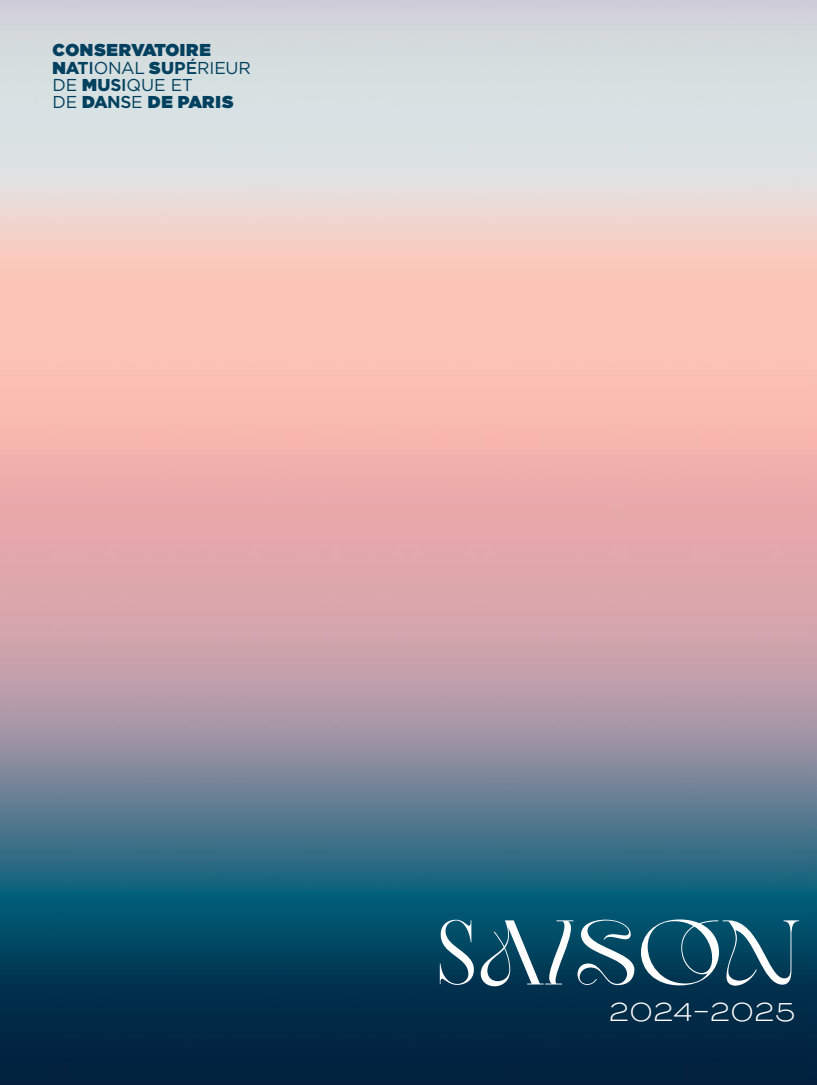
<style>
.page{position:relative;width:817px;height:1085px;background:#fff}
.page>*{position:absolute;margin:0;border:0;box-sizing:border-box;transform-origin:0 0}
.t1{font:91.5px "Rowan";letter-spacing:.01em;color:#fff}
.t2{font:300 25.5px "PP Agrandir Grand";letter-spacing:.06em;color:#fff}
.t3{font:900 17.25px/17.2px "Gotham";letter-spacing:.035em;color:#01405e}
.s1{font-style:inherit}
.s2{font-weight:700}
.s3{font-weight:500}
.s4{font-weight:400}
</style>
<div class="page">
<img style="left:0;top:0;width:816px;height:1084px">
<p class="t3" style="left:52px;top:41px;width:200px">CONSERVATOIRE<br>N<span class="s1">A</span><span class="s2">T</span><span class="s3">I</span><span class="s4">ONAL</span> S<span class="s1">U</span><span class="s2">P</span><span class="s3">É</span><span class="s4">RIEUR<br>DE</span> M<span class="s1">U</span><span class="s2">S</span><span class="s3">I</span><span class="s4">QUE ET<br>DE</span> D<span class="s1">A</span><span class="s2">N</span><span class="s3">S</span><span class="s4">E</span> DE PARIS</p>
<h1 class="t1" style="left:435px;top:899px;width:365px">SAISON</h1>
<h2 class="t2" style="left:609px;top:996px;width:187px">2024-2025</h2>
</div>
